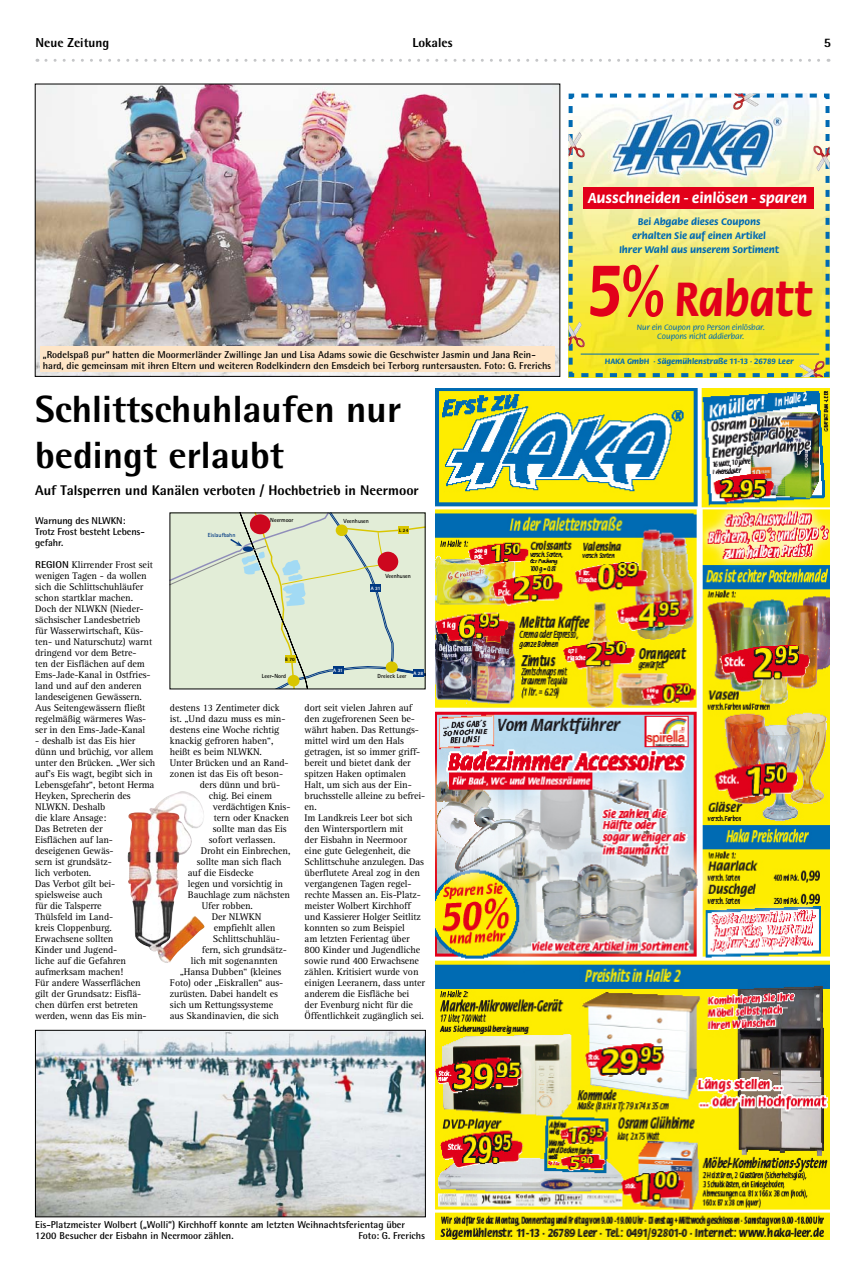
<style>
.page{position:relative;width:865px;height:1276px;background:#fff}
.page>*{position:absolute;margin:0;border:0;box-sizing:border-box;transform-origin:0 0}
.t1{font:700 50px "Flora Itc T";color:#e2001a;scale:.85 1}
.t2{font:800 38px/45.6px "Rotis Semi Sans";color:#000}
.t3{font:700 15px "Flora Itc T";color:#fff}
.t4{font:800 14px "Rotis Semi Sans";color:#000}
.t5{font:800 13px "Rotis Semi Sans";color:#000}
.t6{font:10px/11px "AT Rotis Serif";letter-spacing:-.01em;color:#000}
.t7{font:700 10px/11px "Rotis Semi Sans";color:#000}
.t8{font:700 10px/14px "Flora Itc T";color:#006ab2;text-align:center}
.t9{font:8px/9.6px "Flora Itc T";color:#006ab2;text-align:center}
.t10{font:700 8px "Flora Itc T";color:#006ab2}
.t11{font:700 5.9px "Rotis Sans Serif";color:#000}
.t12{font:700 5.9px "Rotis Sans Serif";color:#003882}
.t13{font:800 4.9px "Rotis Sans Serif";color:#fff}
.t14{font:800 4.9px "Rotis Sans Serif";color:#000}
.s1{font-family:"Rotis Semi Sans";font-weight:700}
.s2{font-size:75px}
.s3{font-size:70px}
</style>
<div class="page">
<svg style="left:46px;top:59px;width:783px;height:3px"></svg>
<img style="left:435px;top:388px;width:394px;height:851px">
<svg style="left:568px;top:94px;width:261px;height:283px;background:#dedf85"></svg>
<img style="left:568px;top:322px;width:17px;height:25px">
<img style="left:568px;top:132px;width:17px;height:26px">
<img style="left:799px;top:361px;width:25px;height:16px">
<img style="left:813px;top:146px;width:16px;height:25px">
<img style="left:733px;top:94px;width:25px;height:16px">
<div style="left:583px;top:187px;width:231px;height:21px;background:#e2001a"></div>
<hr style="left:580px;top:354px;width:239px;height:1px;background:#006ab2">
<img style="left:37px;top:1032px;width:386px;height:183px">
<div style="left:35px;top:1030px;width:390px;height:187px;border:1px solid #000"></div>
<svg style="left:172px;top:514px;width:251px;height:173px;background:#d9e2cc"></svg>
<img style="left:37px;top:86px;width:521px;height:289px">
<div style="left:35px;top:84px;width:525px;height:293px;border:1px solid #000"></div>
<div style="left:40px;top:346px;width:514px;height:25px;background:#fee5c7"></div>
<img style="left:127px;top:791px;width:78px;height:172px">
<h3 class="t5" style="left:35px;top:34px;width:75px">Neue Zeitung</h3>
<h3 class="t5" style="left:412px;top:34px;width:42px">Lokales</h3>
<h3 class="t5" style="left:823px;top:34px;width:9px">5</h3>
<p class="t7" style="left:43px;top:349px;width:510px">„Rodelspaß pur“ hatten die Moormerländer Zwillinge Jan und Lisa Adams sowie die Geschwister Jasmin und Jana Rein&shy;hard, die gemeinsam mit ihren Eltern und weiteren Rodelkindern den Emsdeich bei Terborg runtersausten. Foto: G. Frerichs</p>
<h2 class="t2" style="left:35px;top:385px;width:367px">Schlittschuhlaufen nur bedingt erlaubt</h2>
<h3 class="t4" style="left:35px;top:481px;width:385px">Auf Talsperren und Kanälen verboten / Hochbetrieb in Neermoor</h3>
<p class="t7" style="left:35px;top:515px;width:111px">Warnung des NLWKN:<br>Trotz Frost besteht Lebens&shy;gefahr.</p>
<p class="t6" style="left:35px;top:559px;width:119px"><span class="s1">Region</span> Klirrender Frost seit wenigen Tagen - da wollen sich die Schlittschuhläufer schon startklar machen.<br>Doch der NLWKN (Nieder&shy;sächsischer Landesbetrieb für Wasserwirtschaft, Küs&shy;ten- und Naturschutz) warnt dringend vor dem Betre-<br>ten der Eisflächen auf dem<br>Ems-Jade-Kanal in Ostfries&shy;land und auf den anderen landeseigenen Gewässern.<br>Aus Seitengewässern fließt regelmäßig wärmeres Was&shy;ser in den Ems-Jade-Kanal</p>
<p class="t6" style="left:35px;top:735px;width:122px">- deshalb ist das Eis hier dünn und brüchig, vor allem unter den Brücken. „Wer sich auf’s Eis wagt, begibt sich in<br>Lebensgefahr“, betont Herma<br>Heyken, Sprecherin des<br>NLWKN. Deshalb<br>die klare Ansage:<br>Das Betreten der<br>Eisflächen auf lan&shy;deseigenen Gewäs-<br>sern ist grundsätz-<br>lich verboten.<br>Das Verbot gilt bei&shy;spielsweise auch<br>für die Talsperre<br>Thülsfeld im Land-<br>kreis Cloppenburg.<br>Erwachsene sollten<br>Kinder und Jugend-<br>liche auf die Gefahren aufmerksam machen!<br>Für andere Wasserflächen gilt der Grundsatz: Eisflä&shy;chen dürfen erst betreten werden, wenn das Eis min-</p>
<p class="t11" style="left:270px;top:516px;width:25px">Neermoor</p>
<p class="t11" style="left:343px;top:517px;width:27px">Veenhusen</p>
<p class="t14" style="left:399px;top:527px;width:11px">L 24</p>
<p class="t12" style="left:208px;top:531px;width:29px">Eislaufbahn</p>
<p class="t11" style="left:385px;top:572px;width:27px">Veenhusen</p>
<p class="t13" style="left:371px;top:585px;width:11px">A 31</p>
<p class="t14" style="left:285px;top:656px;width:11px">B 70</p>
<p class="t13" style="left:333px;top:667px;width:11px">A 31</p>
<p class="t13" style="left:413px;top:670px;width:11px">A 28</p>
<p class="t11" style="left:262px;top:672px;width:26px">Leer-Nord</p>
<p class="t11" style="left:377px;top:672px;width:30px">Dreieck Leer</p>
<p class="t6" style="left:304px;top:702px;width:122px">dort seit vielen Jahren auf den zugefrorenen Seen be&shy;währt haben. Das Rettungs&shy;mittel wird um den Hals getragen, ist so immer griff&shy;bereit und bietet dank der spitzen Haken optimalen<br>Halt, um sich aus der Ein&shy;bruchsstelle alleine zu befrei&shy;en.<br>Im Landkreis Leer bot sich den Wintersportlern mit<br>der Eisbahn in Neermoor eine gute Gelegenheit, die<br>Schlittschuhe anzulegen. Das überflutete Areal zog in den vergangenen Tagen regel&shy;rechte Massen an. Eis-Platz&shy;meister Wolbert Kirchhoff und Kassierer Holger Seitlitz konnten so zum Beispiel<br>am letzten Ferientag über<br>800 Kinder und Jugendliche sowie rund 400 Erwachsene zählen. Kritisiert wurde von einigen Leeranern, dass unter anderem die Eisfläche bei<br>der Evenburg nicht für die<br>Öffentlichkeit zugänglich sei.</p>
<p class="t6" style="left:170px;top:702px;width:112px">destens 13 Zentimeter dick</p>
<p class="t6" style="left:170px;top:713px;width:117px">ist. „Und dazu muss es min-</p>
<p class="t6" style="left:170px;top:724px;width:111px">destens eine Woche richtig</p>
<p class="t6" style="left:170px;top:735px;width:105px">knackig gefroren haben“,</p>
<p class="t6" style="left:170px;top:746px;width:94px">heißt es beim NLWKN.</p>
<p class="t6" style="left:170px;top:757px;width:120px">Unter Brücken und an Rand-</p>
<p class="t6" style="left:170px;top:768px;width:115px">zonen ist das Eis oft beson-</p>
<p class="t6" style="left:200px;top:779px;width:82px">ders dünn und brü-</p>
<p class="t6" style="left:209px;top:790px;width:65px">chig. Bei einem</p>
<p class="t6" style="left:213px;top:801px;width:79px">verdächtigen Knis-</p>
<p class="t6" style="left:214px;top:812px;width:77px">tern oder Knacken</p>
<p class="t6" style="left:213px;top:823px;width:75px">sollte man das Eis</p>
<p class="t6" style="left:209px;top:834px;width:68px">sofort verlassen.</p>
<p class="t6" style="left:201px;top:845px;width:91px">Droht ein Einbrechen,</p>
<p class="t6" style="left:197px;top:856px;width:86px">sollte man sich flach</p>
<p class="t6" style="left:188px;top:867px;width:67px">auf die Eisdecke</p>
<p class="t6" style="left:188px;top:878px;width:97px">legen und vorsichtig in</p>
<p class="t6" style="left:188px;top:889px;width:104px">Bauchlage zum nächsten</p>
<p class="t6" style="left:202px;top:900px;width:53px">Ufer robben.</p>
<p class="t6" style="left:212px;top:911px;width:51px">Der NLWKN</p>
<p class="t6" style="left:214px;top:922px;width:63px">empfiehlt allen</p>
<p class="t6" style="left:213px;top:933px;width:69px">Schlittschuhläu-</p>
<p class="t6" style="left:202px;top:944px;width:86px">fern, sich grundsätz-</p>
<p class="t6" style="left:191px;top:955px;width:88px">lich mit sogenannten</p>
<p class="t6" style="left:180px;top:966px;width:103px">„Hansa Dubben“ (kleines</p>
<p class="t6" style="left:170px;top:977px;width:115px">Foto) oder „Eiskrallen“ aus-</p>
<p class="t6" style="left:170px;top:988px;width:109px">zurüsten. Dabei handelt es</p>
<p class="t6" style="left:170px;top:999px;width:105px">sich um Rettungssysteme</p>
<p class="t6" style="left:170px;top:1010px;width:110px">aus Skandinavien, die sich</p>
<h3 class="t3" style="left:587px;top:189px;width:221px">Ausschneiden - einlösen - sparen</h3>
<p class="t8" style="left:619px;top:214px;width:162px">Bei Abgabe dieses Coupons erhalten Sie auf einen Artikel<br>Ihrer Wahl aus unserem Sortiment</p>
<h1 class="t1" style="left:587px;top:270px;width:265px"><span class="s2">5</span><span class="s3">%</span> Rabatt</h1>
<p class="t9" style="left:636px;top:322px;width:130px">Nur ein Coupon pro Person einlösbar.<br>Coupons nicht addierbar.</p>
<p class="t10" style="left:605px;top:357px;width:190px">HAKA GmbH · Sägemühlenstraße 11-13 · 26789 Leer</p>
<p class="t7" style="left:35px;top:1219px;width:371px">Eis-Platzmeister Wolbert („Wolli“) Kirchhoff konnte am letzten Weihnachtsferientag über<br>1200 Besucher der Eisbahn in Neermoor zählen.</p>
<p class="t7" style="left:358px;top:1230px;width:68px">Foto: G. Frerichs</p>
</div>
